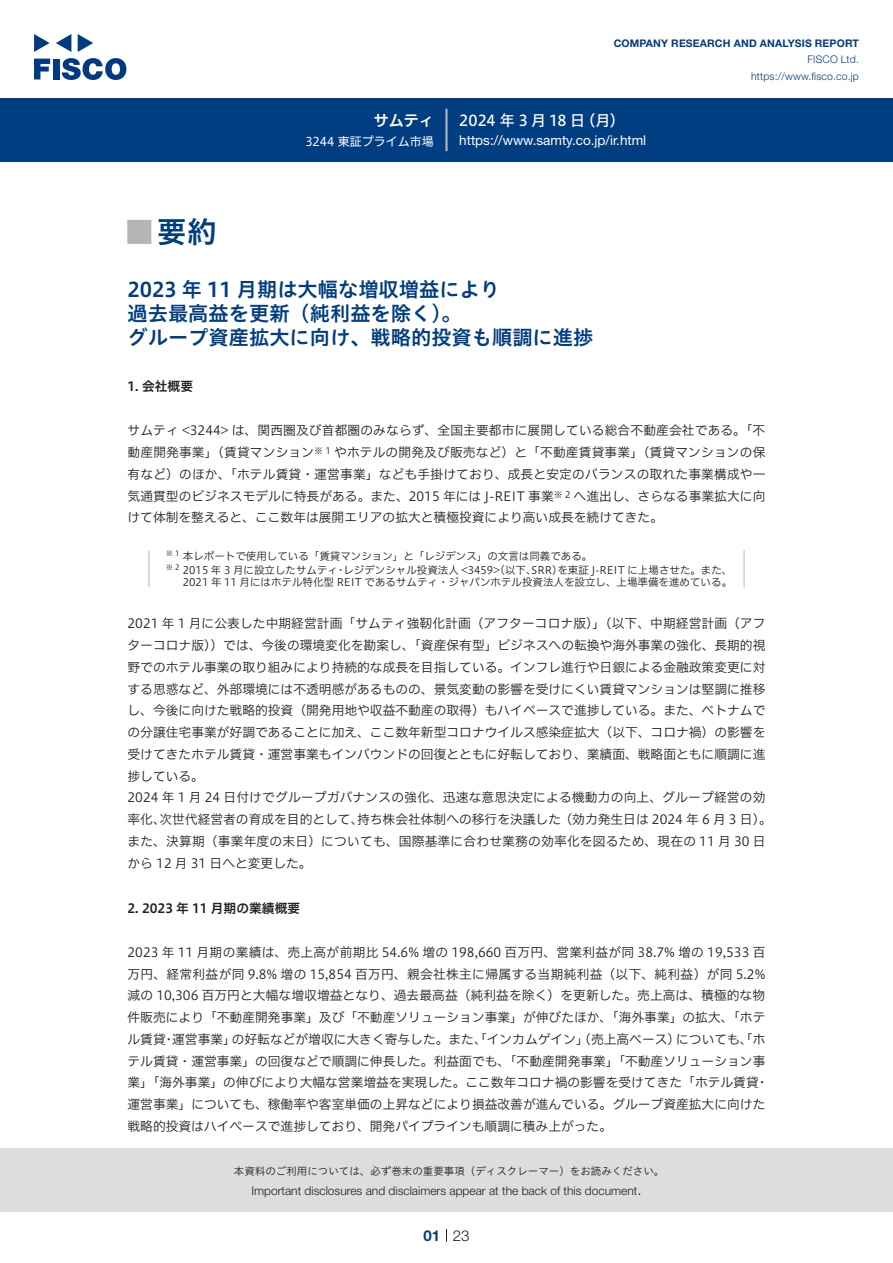
<style>
.page{position:relative;width:893px;height:1263px;background:#fff}
.page>*{position:absolute;margin:0;border:0;box-sizing:border-box;transform-origin:0 0}
.t1{font:30px "Hiragino UD Sans Std N W6";color:#003d81}
.t2{font:24px "Hiragino UD Sans Std N W6";color:#b5b5b6}
.中タイトル{font:20.25px/24px "Hiragino UD Sans Std W6";color:#003d81}
.t3{font:15px "Hiragino UD Sans F Std N W5";color:#fff}
.t4{font:15px "Hiragino UD Sans F Std N W6";color:#fff}
.t5{font:300 15px "Helvetica Neue LT Std";color:#231f20}
.t6{font:700 15px "Helvetica Neue LT Std";color:#003d81}
.t7{font:13.5px "Helvetica Neue LT Std";color:#fff}
.本文{font:12.75px/21.8px "Hiragino UD Sans F Std N W3";color:#231f20}
.小タイトル{font:12.75px "Hiragino UD Sans F Std N W6";color:#231f20}
.t8{font:300 12px "Helvetica Neue LT Std";color:#231f20}
.t9{font:12px "Hiragino UD Sans F Std N W4";color:#fff}
.t10{font:10.5px "Hiragino UD Sans F Std N W3";color:#231f20}
.t11{font:10.5px "Hiragino UD Sans Std W3";color:#231f20}
.t12{font:700 10.5px "Helvetica Neue LT Std";letter-spacing:.015em;color:#003d81}
.t13{font:300 10.5px/16.5px "Helvetica Neue LT Std";letter-spacing:.015em;color:#003d81;text-align:right}
.本文-2{font:8.85px "Hiragino UD Sans F Std N W3";color:#231f20}
.t14{font:7.35px "Hiragino UD Sans F Std N W3";color:#231f20}
</style>
<div class="page">
<div style="left:0;top:1148px;width:893px;height:64px;background:#ddd"></div>
<svg style="left:34px;top:59px;width:16px;height:20px"></svg>
<div style="left:53px;top:59px;width:6px;height:20px;background:#003a83"></div>
<svg style="left:62px;top:58px;width:64px;height:22px"></svg>
<svg style="left:34px;top:34px;width:16px;height:18px"></svg>
<svg style="left:78px;top:34px;width:15px;height:18px"></svg>
<svg style="left:56px;top:34px;width:15px;height:18px"></svg>
<div style="left:0;top:98px;width:893px;height:64px;background:#003d81"></div>
<hr style="left:445px;top:109px;width:3px;height:42px;background:#b5b5b6">
<svg style="left:446px;top:1229px;width:1px;height:13px"></svg>
<hr style="left:148px;top:550px;width:2px;height:37px;background:#d3d3d3">
<hr style="left:743px;top:550px;width:2px;height:37px;background:#d3d3d3">
<p class="t4" style="left:374px;top:109px;width:62px">サムティ</p>
<p class="t9" style="left:305px;top:132px;width:130px">3244 東証プライム市場</p>
<p class="t12" style="left:614px;top:37px;width:247px">COMPANY RESEARCH AND ANALYSIS REPORT</p>
<p class="t13" style="left:751px;top:51px;width:109px">FISCO Ltd. https://www.fisco.co j p.</p>
<p class="t3" style="left:580px;top:109px;width:46px">（月(</p>
<p class="t3" style="left:459px;top:109px;width:127px">2024 年 3 月 18 日</p>
<p class="t7" style="left:459px;top:132px;width:189px">https://www.samty.co j p. .i r/ html</p>
<p class="t1" style="left:157px;top:209px;width:61px">要約</p>
<p class="t2" style="left:128px;top:213px;width:25px">█</p>
<p class="中タイトル" style="left:128px;top:276px;width:467px">2023 年 11 月期は大幅な増収増益により<br>過去最高益を更新（純利益を除く。(<br>グループ資産拡大に向け、戦略的投資も順調に進捗</p>
<p class="小タイトル" style="left:128px;top:376px;width:67px">1. 会社概要</p>
<p class="本文" style="left:128px;top:419px;width:639px;text-align:right">サムティ &lt;3244&gt; は、関西圏及び首都圏のみならず、全国主要都市に展開している総合不動産会社である。「不やホテルの開発及び販売など）と「不動産賃貸事業」（賃貸マンションの保</p>
<p class="本文" style="left:128px;top:441px;width:188px">動産開発事業」（賃貸マンション</p>
<p class="本文" style="left:128px;top:462px;width:640px">有など）のほか、「ホテル賃貸・運営事業」なども手掛けており、成長と安定のバランスの取れた事業構成や一</p>
<p class="本文" style="left:574px;top:484px;width:193px">へ進出し、さらなる事業拡大に向</p>
<p class="本文-2" style="left:314px;top:444px;width:18px">※ 1</p>
<p class="本文" style="left:128px;top:484px;width:537px">気通貫型のビジネスモデルに特長がある。また、2015 年には -J REIT 事業<br>けて体制を整えると、ここ数年は展開エリアの拡大と積極投資により高い成長を続けてきた。</p>
<p class="本文-2" style="left:554px;top:487px;width:18px">※ 2</p>
<p class="t14" style="left:166px;top:547px;width:15px">※1</p>
<p class="t10" style="left:183px;top:548px;width:411px">本レポートで使用している「賃貸マンション」と「レジデンス」の文言は同義である。</p>
<p class="t14" style="left:166px;top:561px;width:15px">※2</p>
<p class="t10" style="left:343px;top:562px;width:195px">レジデンシャル投資法人 &lt;3459&gt;（以下、</p>
<p class="t10" style="left:183px;top:562px;width:157px">2015 年 3 月に設立したサムティ</p>
<p class="t10" style="left:531px;top:562px;width:33px">SRR）</p>
<p class="t10" style="left:557px;top:562px;width:176px">を東証 -J REIT に上場させた。また、</p>
<p class="t10" style="left:335px;top:562px;width:12px">・</p>
<p class="t10" style="left:183px;top:574px;width:551px">2021 年 11 月にはホテル特化型 REIT であるサムティ・ジャパンホテル投資法人を設立し、上場準備を進めている。</p>
<p class="本文" style="left:128px;top:612px;width:639px;text-align:justify">2021 年 1 月に公表した中期経営計画「サムティ強靭化計画（アフターコロナ版）」（以下、中期経営計画（アフターコロナ版））では、今後の環境変化を勘案し、「資産保有型」ビジネスへの転換や海外事業の強化、長期的視野でのホテル事業の取り組みにより持続的な成長を目指している。インフレ進行や日銀による金融政策変更に対する思惑など、外部環境には不透明感があるものの、景気変動の影響を受けにくい賃貸マンションは堅調に推移し、今後に向けた戦略的投資（開発用地や収益不動産の取得）もハイペースで進捗している。また、ベトナムでの分譲住宅事業が好調であることに加え、ここ数年新型コロナウイルス感染症拡大（以下、コロナ禍）の影響を受けてきたホテル賃貸・運営事業もインバウンドの回復とともに好転しており、業績面、戦略面ともに順調に進捗している。</p>
<p class="本文" style="left:357px;top:786px;width:416px;text-indent:-230px">2024 年 1 月 24 日付けでグループガバナンスの強化、迅速な意思決定による機動力の向上、グループ経営の効持ち株会社体制への移行を決議した（効力発生日は 2024 年 6 月 3 日。(</p>
<p class="本文" style="left:128px;top:808px;width:639px">率化、<br>また、決算期（事業年度の末日）についても、国際基準に合わせ業務の効率化を図るため、現在の 11 月 30 日から 12 月 31 日へと変更した。</p>
<p class="小タイトル" style="left:128px;top:898px;width:174px">2. 2023 年 11 月期の業績概要</p>
<p class="本文" style="left:128px;top:940px;width:639px;text-align:right">2023 年 11 月期の業績は、売上高が前期比 54.6% 増の 198,660 百万円、営業利益が同 38.7% 増の 19,533 百万円、経常利益が同 9.8% 増の 15,854 百万円、親会社株主に帰属する当期純利益（以下、純利益）が同 5.2%減の 10,306 百万円と大幅な増収増益となり、過去最高益（純利益を除く）を更新した。売上高は、積極的な物件販売により「不動産開発事業」及び「不動産ソリューション事業」が伸びたほか、「海外事業」の拡大、「ホテについても、「ホ</p>
<p class="本文" style="left:159px;top:808px;width:205px">次世代経営者の育成を目的として、</p>
<p class="本文" style="left:232px;top:1027px;width:450px">の好転などが増収に大きく寄与した。また、「インカムゲイン」（売上高ベース）</p>
<p class="本文" style="left:172px;top:1027px;width:65px">運営事業」</p>
<p class="本文" style="left:128px;top:1027px;width:40px">ル賃貸</p>
<p class="本文" style="left:128px;top:1049px;width:639px">テル賃貸・運営事業」の回復などで順調に伸長した。利益面でも、「不動産開発事業」「不動産ソリューション事</p>
<p class="本文" style="left:756px;top:1071px;width:14px">・</p>
<p class="本文" style="left:163px;top:1027px;width:14px">・</p>
<p class="本文" style="left:128px;top:1071px;width:639px">業」「海外事業」の伸びにより大幅な営業増益を実現した。ここ数年コロナ禍の影響を受けてきた「ホテル賃貸運営事業」についても、稼働率や客室単価の上昇などにより損益改善が進んでいる。グループ資産拡大に向けた戦略的投資はハイペースで進捗しており、開発パイプラインも順調に積み上がった。</p>
<p class="t11" style="left:234px;top:1163px;width:432px">本資料のご利用については、必ず巻末の重要事項（ディスクレーマー）をお読みください。</p>
<p class="t5" style="left:637px;top:1180px;width:6px">.</p>
<p class="t8" style="left:251px;top:1183px;width:387px">Important disclosures and disclaimers appear at the back of this document</p>
<p class="t6" style="left:423px;top:1226px;width:18px">01</p>
<p class="t5" style="left:453px;top:1226px;width:18px">23</p>
</div>
